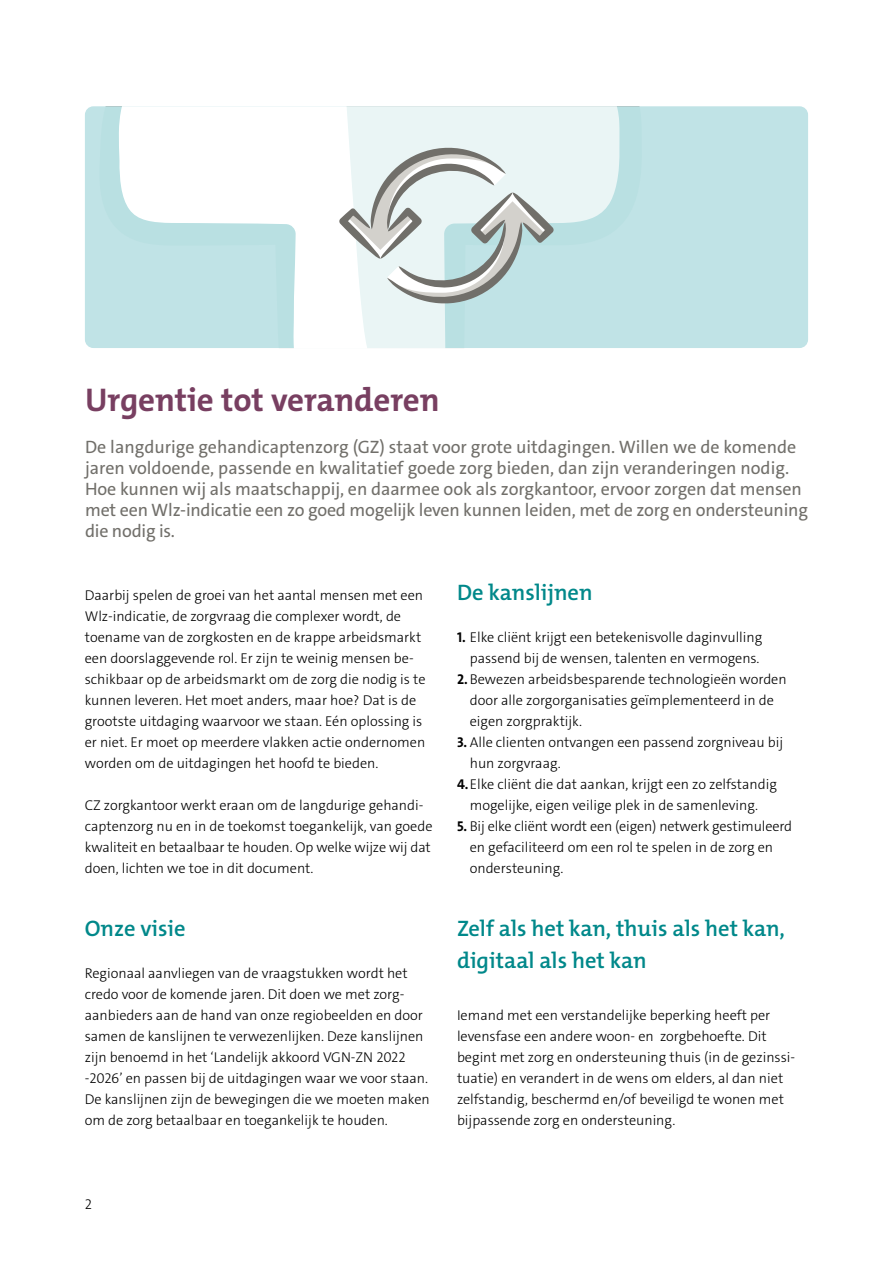
<style>
.page{position:relative;width:893px;height:1263px;background:#fff}
.page>*{position:absolute;margin:0;border:0;box-sizing:border-box;transform-origin:0 0}
._5_Kop_h4{font:700 33px "The Mix Os F";letter-spacing:-.005em;color:#783f61}
._6_Onderkop_p{font:600 22.5px/31.5px "The Mix Os F";color:#00888a}
.Def_intro{font:18px/21px "The Sans C4 s";letter-spacing:-.005em;color:#716f6a}
._10_Body_p{font:300 14.25px/21px "The Sans C4 s";color:#000}
._6_Onderkop_p-2{font:300 14.25px/21px "The Sans C4 s";color:#000}
.s1{font-weight:700}
</style>
<div class="page">
<div style="left:85px;top:106px;width:723px;height:242px;background:#c0e3e6;border-radius:9px"></div>
<svg style="left:359px;top:106px;width:283px;height:242px"></svg>
<svg style="left:99px;top:106px;width:260px;height:242px;fill:#fff"></svg>
<svg style="left:339px;top:146px;width:215px;height:157px"></svg>
<h4 class="_5_Kop_h4" style="left:85px;top:379px;width:356px">Urgentie tot veranderen</h4>
<p class="Def_intro" style="left:85px;top:437px;width:724px">De langdurige gehandicaptenzorg (GZ) staat voor grote uitdagingen. Willen we de komende jaren voldoende, passende en kwalitatief goede zorg bieden, dan zijn veranderingen nodig.<br>Hoe kunnen wij als maatschappij, en daarmee ook als zorgkantoor, ervoor zorgen dat mensen met een Wlz-indicatie een zo goed mogelijk leven kunnen leiden, met de zorg en ondersteuning die nodig is.</p>
<h5 class="_6_Onderkop_p-2" style="left:85px;top:585px;width:342px">Daarbij spelen de groei van het aantal mensen met een Wlz-indicatie, de zorgvraag die complexer wordt, de toename van de zorgkosten en de krappe arbeidsmarkt een doorslaggevende rol. Er zijn te weinig mensen be&shy;schikbaar op de arbeidsmarkt om de zorg die nodig is te kunnen leveren. Het moet anders, maar hoe? Dat is de grootste uitdaging waarvoor we staan. Eén oplossing is er niet. Er moet op meerdere vlakken actie ondernomen worden om de uitdagingen het hoofd te bieden.</h5>
<h5 class="_6_Onderkop_p-2" style="left:85px;top:795px;width:349px">CZ zorgkantoor werkt eraan om de langdurige gehandi&shy;captenzorg nu en in de toekomst toegankelijk, van goede kwaliteit en betaalbaar te houden. Op welke wijze wij dat doen, lichten we toe in dit document.</h5>
<h5 class="_6_Onderkop_p" style="left:85px;top:913px;width:102px">Onze visie</h5>
<p class="_10_Body_p" style="left:85px;top:963px;width:347px">Regionaal aanvliegen van de vraagstukken wordt het credo voor de komende jaren. Dit doen we met zorg&shy;aanbieders aan de hand van onze regiobeelden en door samen de kanslijnen te verwezenlijken. Deze kanslijnen zijn benoemd in het ‘Landelijk akkoord VGN-ZN 2022 -2026’ en passen bij de uitdagingen waar we voor staan.<br>De kanslijnen zijn de bewegingen die we moeten maken om de zorg betaalbaar en toegankelijk te houden.</p>
<h5 class="_6_Onderkop_p" style="left:457px;top:577px;width:137px">De kanslijnen</h5>
<p class="_10_Body_p" style="left:457px;top:627px;width:307px;text-align:right"><span class="s1">1.</span> Elke cliënt krijgt een betekenisvolle daginvulling passend bij de wensen, talenten en vermogens.</p>
<p class="_10_Body_p" style="left:470px;top:669px;width:318px;text-indent:-13px"><span class="s1">2.</span>Bewezen arbeidsbesparende technologieën worden door alle zorgorganisaties geïmplementeerd in de eigen zorgpraktijk.</p>
<p class="_10_Body_p" style="left:470px;top:732px;width:315px;text-indent:-13px"><span class="s1">3.</span> Alle clienten ontvangen een passend zorgniveau bij hun zorgvraag.</p>
<p class="_10_Body_p" style="left:457px;top:774px;width:321px;text-align:center"><span class="s1">4.</span>Elke cliënt die dat aankan, krijgt een zo zelfstandig mogelijke, eigen veilige plek in de samenleving.</p>
<p class="_10_Body_p" style="left:470px;top:816px;width:324px;text-indent:-13px"><span class="s1">5.</span> Bij elke cliënt wordt een (eigen) netwerk gestimuleerd en gefaciliteerd om een rol te spelen in de zorg en ondersteuning.</p>
<h5 class="_6_Onderkop_p" style="left:457px;top:913px;width:329px">Zelf als het kan, thuis als het kan, digitaal als het kan</h5>
<p class="_10_Body_p" style="left:457px;top:1005px;width:340px">Iemand met een verstandelijke beperking heeft per levensfase een andere woon- en zorgbehoefte. Dit begint met zorg en ondersteuning thuis (in de gezinssi&shy;tuatie) en verandert in de wens om elders, al dan niet zelfstandig, beschermd en/of beveiligd te wonen met bijpassende zorg en ondersteuning.</p>
<p class="_6_Onderkop_p-2" style="left:85px;top:1194px;width:9px">2</p>
</div>
